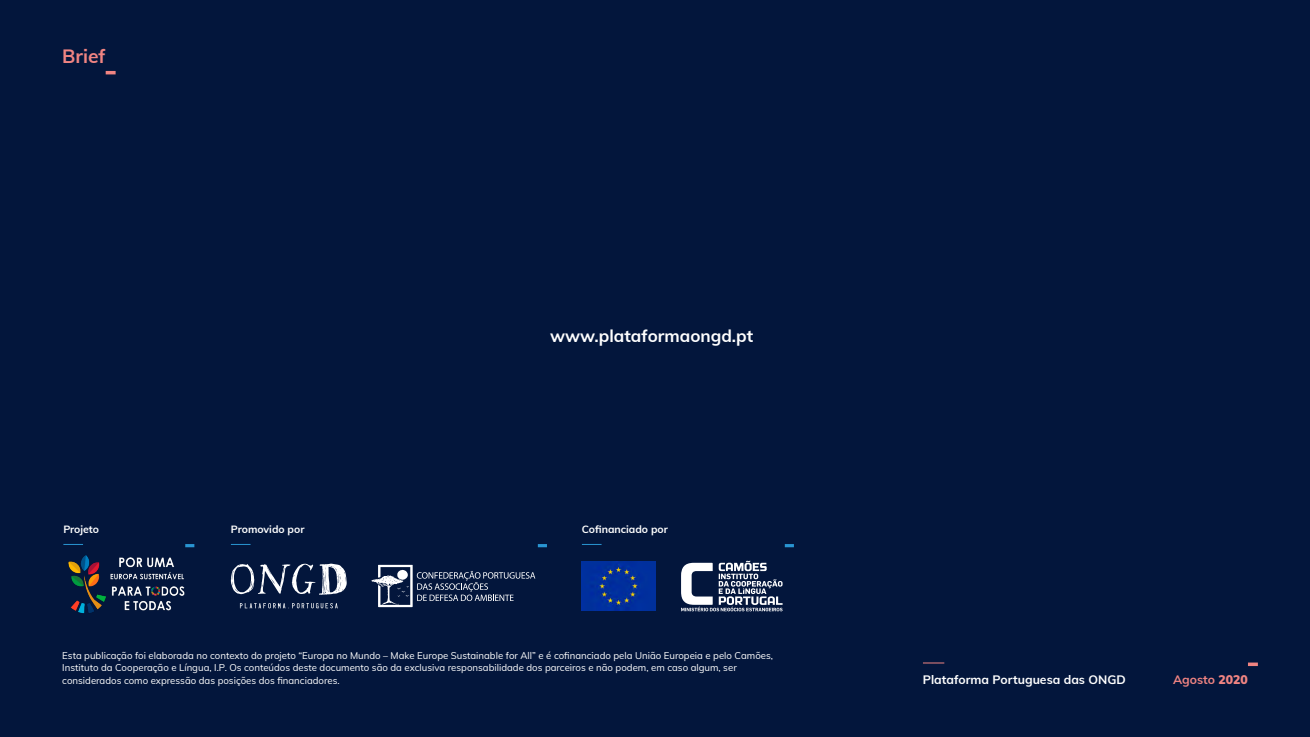
<style>
.page{position:relative;width:1310px;height:737px;background:#03163c}
.page>*{position:absolute;margin:0;border:0;box-sizing:border-box;transform-origin:0 0}
.t1{font:700 19.25px "Mulish";color:#f08482}
.t2{font:700 17.06px "Mulish";color:#fff}
.t3{font:700 12.25px "Mulish";color:#fff}
.t4{font:700 12.25px "Mulish";color:#f08482}
.t5{font:700 10.5px "Mulish";color:#fff}
.t6{font:9.62px/12.2px "Mulish";color:#fff}
.s1{font-weight:900}
</style>
<div class="page">
<svg style="left:231px;top:563px;width:116px;height:45px"></svg>
<svg style="left:923px;top:662px;width:21px;height:1px"></svg>
<svg style="left:63px;top:544px;width:20px;height:1px"></svg>
<svg style="left:231px;top:544px;width:19px;height:1px"></svg>
<svg style="left:582px;top:544px;width:19px;height:1px"></svg>
<svg style="left:1248px;top:662px;width:10px;height:4px"></svg>
<svg style="left:185px;top:544px;width:9px;height:3px"></svg>
<svg style="left:538px;top:544px;width:9px;height:3px"></svg>
<svg style="left:785px;top:544px;width:9px;height:3px"></svg>
<svg style="left:106px;top:71px;width:10px;height:3px"></svg>
<img style="left:68px;top:555px;width:117px;height:59px">
<svg style="left:681px;top:560px;width:101px;height:51px"></svg>
<svg style="left:371px;top:565px;width:164px;height:42px"></svg>
<img style="left:582px;top:561px;width:73px;height:49px">
<h1 class="t1" style="left:62px;top:43px;width:45px">Brief</h1>
<h2 class="t2" style="left:550px;top:323px;width:205px">www.plataformaongd.pt</h2>
<p class="t5" style="left:63px;top:522px;width:37px">Projeto</p>
<p class="t5" style="left:231px;top:522px;width:75px">Promovido por</p>
<p class="t5" style="left:582px;top:522px;width:87px">Cofinanciado por</p>
<p class="t6" style="left:62px;top:649px;width:712px">Esta publicação foi elaborada no contexto do projeto “Europa no Mundo – Make Europe Sustainable for All” e é cofinanciado pela União Europeia e pelo Camões,<br>Instituto da Cooperação e Língua, I.P. Os conteúdos deste documento são da exclusiva responsabilidade dos parceiros e não podem, em caso algum, ser considerados como expressão das posições dos financiadores.</p>
<p class="t3" style="left:923px;top:670px;width:204px">Plataforma Portuguesa das ONGD</p>
<p class="t4" style="left:1173px;top:670px;width:76px">Agosto <span class="s1">2020</span></p>
</div>
